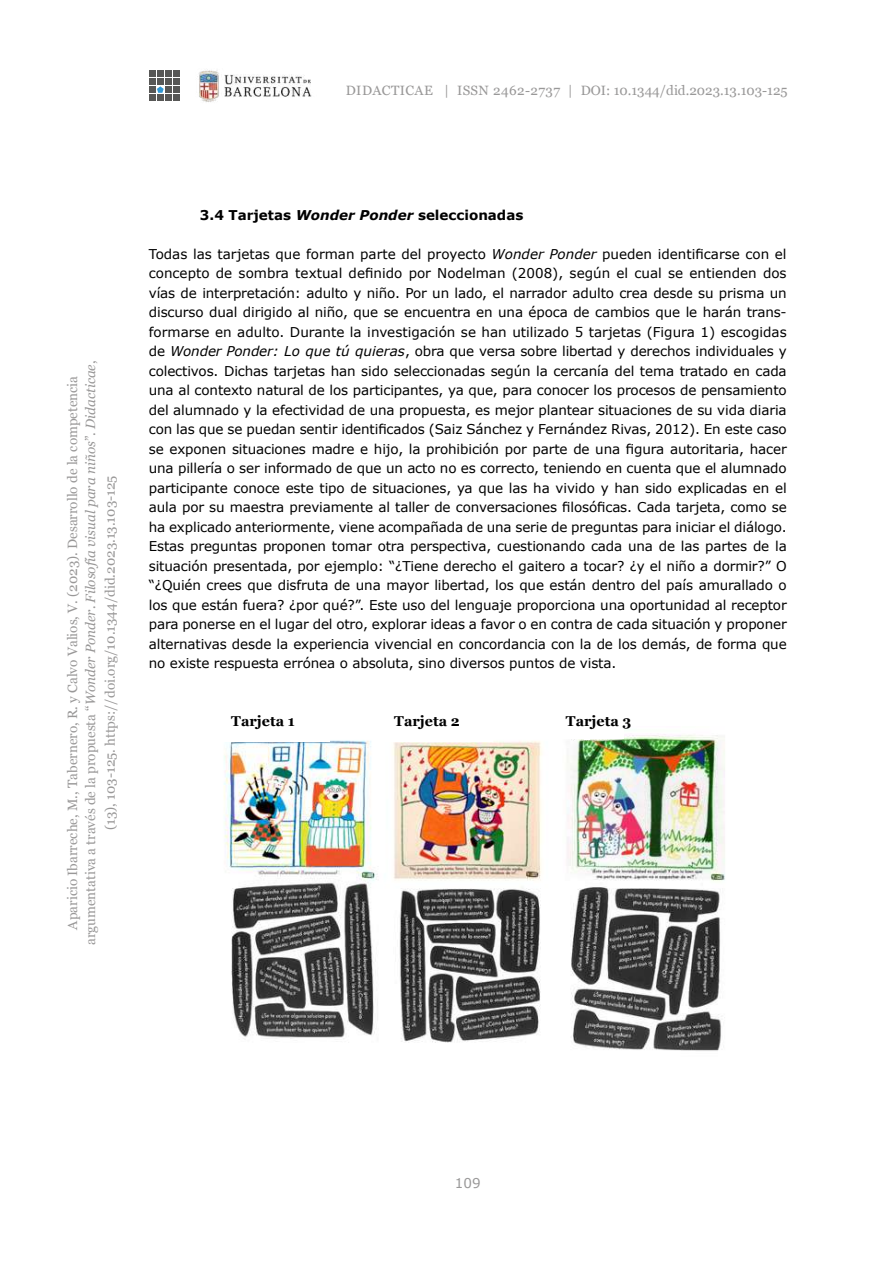
<style>
.page{position:relative;width:893px;height:1263px;background:#fff}
.page>*{position:absolute;margin:0;border:0;box-sizing:border-box;transform-origin:0 0}
.t1{font:700 14.25px "Georgia";color:#000}
.t2{font:13.5px/19.5px "Verdana";letter-spacing:-.01em;color:#000;text-align:justify}
.t3{font:13.5px/18px "Georgia";color:#999898;text-align:center}
.t4{font:13.5px "Georgia";letter-spacing:.03em;color:#999898}
.t5{font:700 13.5px "Verdana";color:#000}
.t6{font:13.5px "Verdana";color:#999898}
.s1{font-style:italic}
</style>
<div class="page">
<img style="left:197px;top:69px;width:115px;height:33px">
<div style="left:165px;top:79px;width:7px;height:6px;background:#575756"></div>
<div style="left:165px;top:86px;width:7px;height:7px;background:#575756"></div>
<div style="left:174px;top:86px;width:6px;height:7px;background:#575756"></div>
<div style="left:149px;top:94px;width:6px;height:7px;background:#575756"></div>
<div style="left:157px;top:94px;width:7px;height:7px;background:#575756"></div>
<div style="left:165px;top:94px;width:7px;height:7px;background:#575756"></div>
<div style="left:174px;top:94px;width:6px;height:7px;background:#575756"></div>
<div style="left:165px;top:71px;width:7px;height:6px;background:#575756"></div>
<svg style="left:174px;top:71px;width:6px;height:14px"></svg>
<svg style="left:149px;top:71px;width:15px;height:22px"></svg>
<img style="left:224px;top:734px;width:501px;height:317px">
<div style="left:220px;top:716px;width:110px;height:26px;background:#fff"></div>
<div style="left:383px;top:716px;width:110px;height:26px;background:#fff"></div>
<div style="left:550px;top:714px;width:74px;height:25px;background:#fff"></div>
<p class="t4" style="left:346px;top:81px;width:443px">DIDACTICAE | ISSN 2462-2737 | DOI: 10.1344/did.2023.13.103-125</p>
<p class="t3" style="left:63px;top:945px;width:586px;rotate:-90deg">Aparicio Ibarreche, M., Tabernero, R. y Calvo Valios, V. (2023). Desarrollo de la competencia argumentativa a través de la propuesta “<span class="s1">Wonder Ponder. Filosofía visual para niños</span>”. <span class="s1">Didacticae</span>,</p>
<p class="t3" style="left:100px;top:830px;width:356px;rotate:-90deg">(13), 103-125. https://doi.org/10.1344/did.2023.13.103-125</p>
<p class="t5" style="left:200px;top:206px;width:325px">3.4 Tarjetas <span class="s1">Wonder Ponder</span> seleccionadas</p>
<p class="t2" style="left:149px;top:244px;width:639px">Todas las tarjetas que forman parte del proyecto <span class="s1">Wonder Ponder</span> pueden identificarse con el concepto de sombra textual definido por Nodelman (2008), según el cual se entienden dos vías de interpretación: adulto y niño. Por un lado, el narrador adulto crea desde su prisma un discurso dual dirigido al niño, que se encuentra en una época de cambios que le harán trans&shy;formarse en adulto. Durante la investigación se han utilizado 5 tarjetas (Figura 1) escogidas de <span class="s1">Wonder Ponder: Lo que tú quieras</span>, obra que versa sobre libertad y derechos individuales y colectivos. Dichas tarjetas han sido seleccionadas según la cercanía del tema tratado en cada una al contexto natural de los participantes, ya que, para conocer los procesos de pensamiento del alumnado y la efectividad de una propuesta, es mejor plantear situaciones de su vida diaria con las que se puedan sentir identificados (Saiz Sánchez y Fernández Rivas, 2012). En este caso se exponen situaciones madre e hijo, la prohibición por parte de una figura autoritaria, hacer una pillería o ser informado de que un acto no es correcto, teniendo en cuenta que el alumnado participante conoce este tipo de situaciones, ya que las ha vivido y han sido explicadas en el aula por su maestra previamente al taller de conversaciones filosóficas. Cada tarjeta, como se ha explicado anteriormente, viene acompañada de una serie de preguntas para iniciar el diálogo.<br>Estas preguntas proponen tomar otra perspectiva, cuestionando cada una de las partes de la situación presentada, por ejemplo: “¿Tiene derecho el gaitero a tocar? ¿y el niño a dormir?” O “¿Quién crees que disfruta de una mayor libertad, los que están dentro del país amurallado o los que están fuera? ¿por qué?”. Este uso del lenguaje proporciona una oportunidad al receptor para ponerse en el lugar del otro, explorar ideas a favor o en contra de cada situación y proponer alternativas desde la experiencia vivencial en concordancia con la de los demás, de forma que no existe respuesta errónea o absoluta, sino diversos puntos de vista.</p>
<p class="t1" style="left:231px;top:710px;width:65px">Tarjeta 1</p>
<p class="t1" style="left:394px;top:710px;width:67px">Tarjeta 2</p>
<p class="t1" style="left:566px;top:710px;width:67px">Tarjeta 3</p>
<p class="t6" style="left:455px;top:1175px;width:27px">109</p>
</div>
